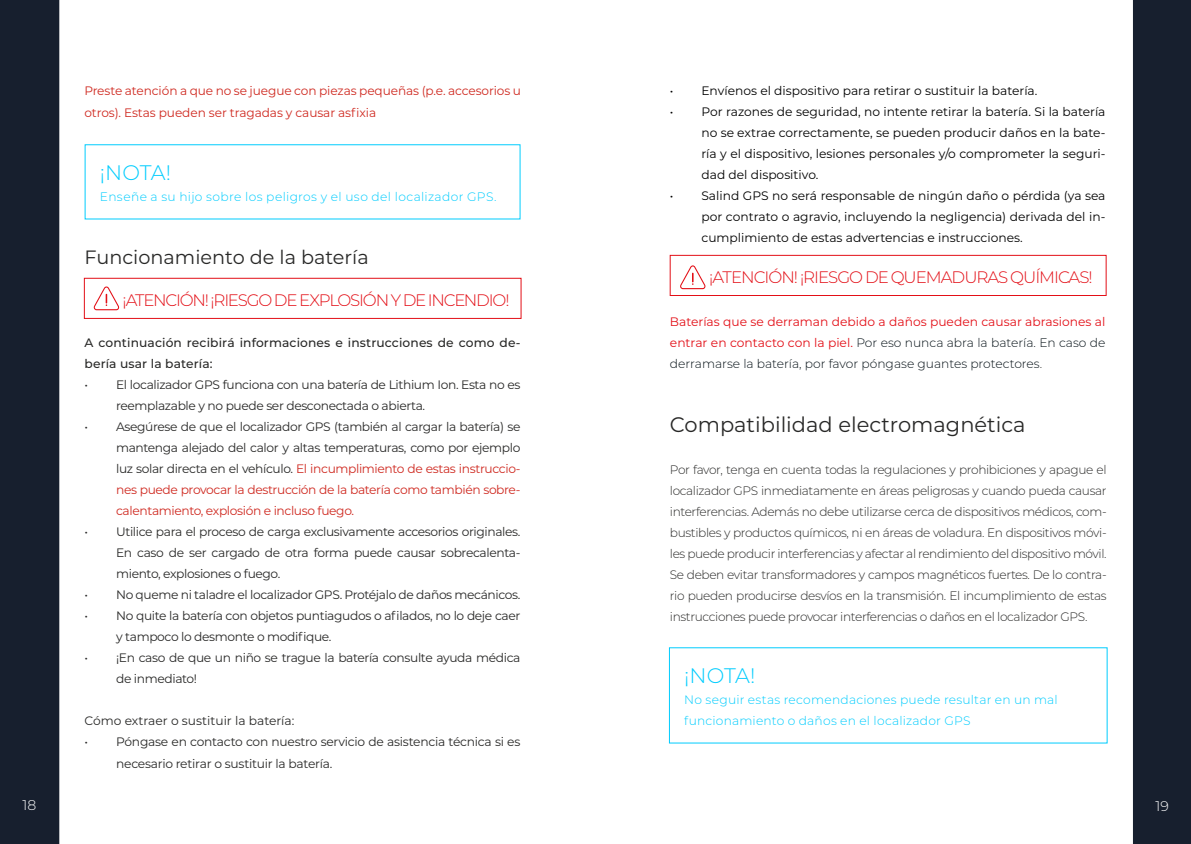
<style>
.page{position:relative;width:1191px;height:844px;background:#fff}
.page>*{position:absolute;margin:0;border:0;box-sizing:border-box;transform-origin:0 0}
.t1{font:21px "Montserrat";color:#282827}
.t2{font:300 21px "Montserrat";letter-spacing:-.01em;color:#00ccfe}
.t3{font:19.25px "Montserrat";color:#282827}
.t4{font:300 16.62px "Montserrat";letter-spacing:-.065em;color:#e30f17}
.t5{font:300 14px "Montserrat";color:#fff}
.t6{font:12.25px/21px "Montserrat";letter-spacing:-.03em;color:#282827}
.t7{font:300 12.25px/21px "Montserrat";letter-spacing:-.03em;color:#282827;text-align:justify}
.t8{font:12.25px/21px "Montserrat";color:#000;text-align:justify}
.t9{font:300 12.25px/21px "Montserrat";color:#051016;text-align:justify}
.t10{font:300 12.25px/21px "Montserrat";letter-spacing:.02em;color:#00ccfe}
.t11{font:12.25px/21px "Montserrat";letter-spacing:-.005em;color:#cf2920}
.t12{font:500 12.25px/21px "Montserrat";letter-spacing:.01em;color:#282827}
.t13{font:12.25px "Montserrat";color:#282827}
.s1{color:#cf2920}
.s2{font-weight:400;color:#e30f17}
.s3{color:#282827}
</style>
<div class="page">
<img style="left:0;top:0;width:1190px;height:843px">
<div style="left:84px;top:278px;width:437px;height:41px;border:1px solid #e30f17"></div>
<svg style="left:94px;top:286px;width:26px;height:24px"></svg>
<div style="left:669px;top:255px;width:437px;height:41px;border:1px solid #e30f17"></div>
<svg style="left:680px;top:265px;width:26px;height:24px"></svg>
<p class="t11" style="left:84px;top:80px;width:438px">Preste atención a que no se juegue con piezas pequeñas (p.e. accesorios u otros). Estas pueden ser tragadas y causar asfixia</p>
<h1 class="t2" style="left:100px;top:158px;width:72px">¡NOTA!</h1>
<p class="t10" style="left:100px;top:186px;width:398px">Enseñe a su hijo sobre los peligros y el uso del localizador GPS.</p>
<h2 class="t3" style="left:85px;top:243px;width:285px">Funcionamiento de la batería</h2>
<h3 class="t4" style="left:122px;top:289px;width:388px">¡ATENCIÓN! ¡RIESGO DE EXPLOSIÓN Y DE INCENDIO!</h3>
<p class="t12" style="left:85px;top:332px;width:437px">A continuación recibirá informaciones e instrucciones de como de&shy;bería usar la batería:</p>
<p class="t6" style="left:116px;top:374px;width:406px;text-indent:-31px">• El localizador GPS funciona con una batería de Lithium Ion. Esta no es reemplazable y no puede ser desconectada o abierta.</p>
<p class="t6" style="left:116px;top:416px;width:406px;text-align:justify;text-indent:-31px">• Asegúrese de que el localizador GPS (también al cargar la batería) se mantenga alejado del calor y altas temperaturas, como por ejemplo luz solar directa en el vehículo. <span class="s1">El incumplimiento de estas instruccio&shy;nes puede provocar la destrucción de la batería como también sobre&shy;calentamiento, explosión e incluso fuego.</span></p>
<p class="t6" style="left:116px;top:521px;width:406px;text-align:justify;text-indent:-31px">• Utilice para el proceso de carga exclusivamente accesorios originales.<br>En caso de ser cargado de otra forma puede causar sobrecalenta&shy;miento, explosiones o fuego.</p>
<p class="t6" style="left:85px;top:584px;width:437px">• No queme ni taladre el localizador GPS. Protéjalo de daños mecánicos.</p>
<p class="t6" style="left:116px;top:605px;width:406px;text-indent:-31px">• No quite la batería con objetos puntiagudos o afilados, no lo deje caer y tampoco lo desmonte o modifique.</p>
<p class="t6" style="left:116px;top:647px;width:406px;text-indent:-31px">• ¡En caso de que un niño se trague la batería consulte ayuda médica de inmediato!</p>
<p class="t13" style="left:85px;top:712px;width:211px">Cómo extraer o sustituir la batería:</p>
<p class="t6" style="left:116px;top:731px;width:406px;text-indent:-31px">• Póngase en contacto con nuestro servicio de asistencia técnica si es necesario retirar o sustituir la batería.</p>
<p class="t8" style="left:670px;top:80px;width:369px">• Envíenos el dispositivo para retirar o sustituir la batería.</p>
<p class="t8" style="left:701px;top:101px;width:405px;text-indent:-31px">• Por razones de seguridad, no intente retirar la batería. Si la batería no se extrae correctamente, se pueden producir daños en la bate&shy;ría y el dispositivo, lesiones personales y/o comprometer la seguri&shy;dad del dispositivo.</p>
<p class="t8" style="left:701px;top:185px;width:405px;text-indent:-31px">• Salind GPS no será responsable de ningún daño o pérdida (ya sea por contrato o agravio, incluyendo la negligencia) derivada del in&shy;cumplimiento de estas advertencias e instrucciones.</p>
<h3 class="t4" style="left:709px;top:266px;width:385px">¡ATENCIÓN! ¡RIESGO DE QUEMADURAS QUÍMICAS!</h3>
<p class="t9" style="left:670px;top:310px;width:437px"><span class="s2">Baterías que se derraman debido a daños pueden causar abrasiones al entrar en contacto con la piel.</span> Por eso nunca abra la batería. En caso de derramarse la batería, por favor póngase guantes protectores<span class="s3">.</span></p>
<h1 class="t1" style="left:670px;top:410px;width:357px">Compatibilidad electromagnética</h1>
<p class="t7" style="left:670px;top:458px;width:438px">Por favor, tenga en cuenta todas la regulaciones y prohibiciones y apague el localizador GPS inmediatamente en áreas peligrosas y cuando pueda causar interferencias. Además no debe utilizarse cerca de dispositivos médicos, com&shy;bustibles y productos químicos, ni en áreas de voladura. En dispositivos móvi&shy;les puede producir interferencias y afectar al rendimiento del dispositivo móvil.<br>Se deben evitar transformadores y campos magnéticos fuertes. De lo contra&shy;rio pueden producirse desvíos en la transmisión. El incumplimiento de estas instrucciones puede provocar interferencias o daños en el localizador GPS.</p>
<h1 class="t2" style="left:684px;top:661px;width:72px">¡NOTA!</h1>
<p class="t10" style="left:684px;top:688px;width:375px">No seguir estas recomendaciones puede resultar en un mal funcionamiento o daños en el localizador GPS</p>
<p class="t5" style="left:23px;top:795px;width:15px">18</p>
<p class="t5" style="left:1155px;top:795px;width:15px">19</p>
</div>
